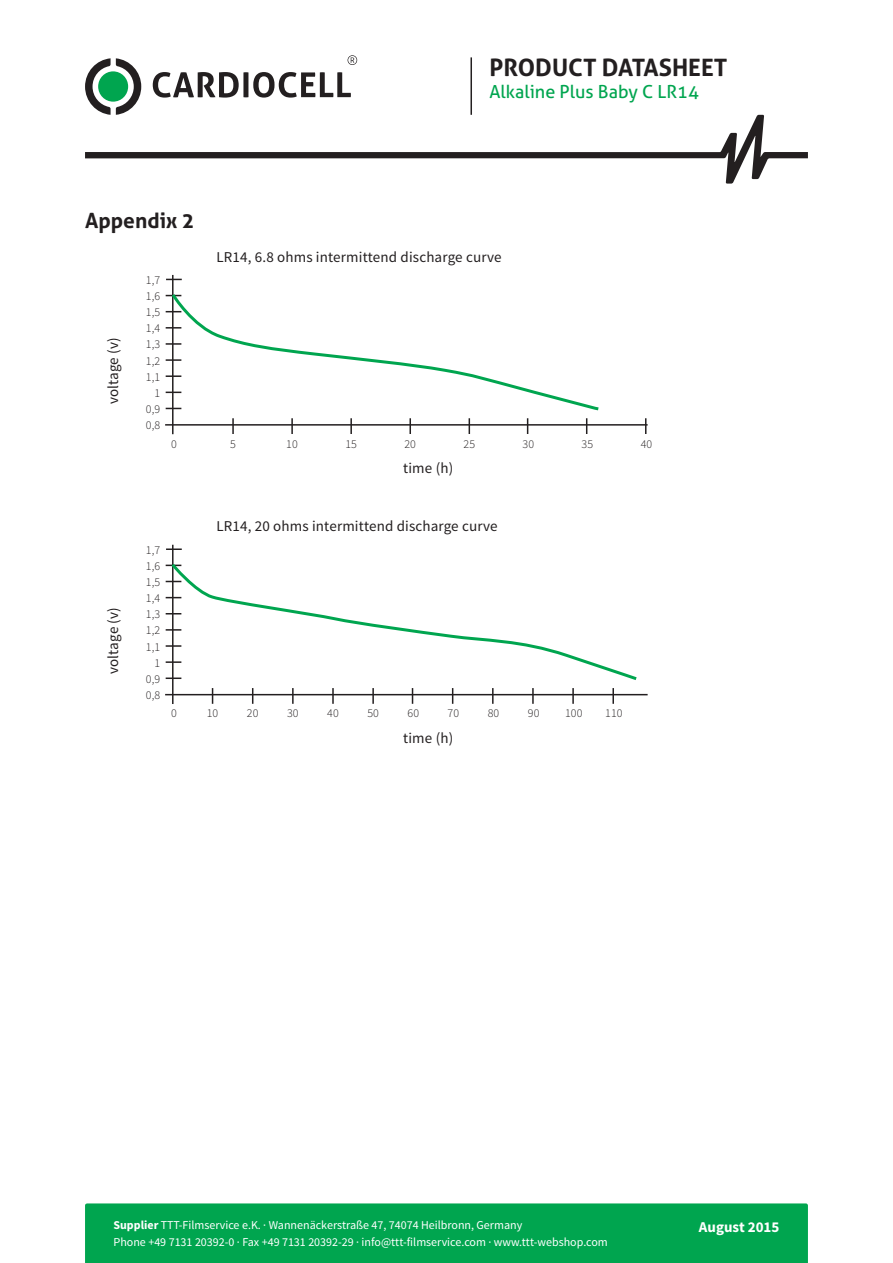
<style>
.page{position:relative;width:893px;height:1263px;background:#fff}
.page>*{position:absolute;margin:0;border:0;box-sizing:border-box;transform-origin:0 0}
.t1{font:700 24px "Aller";color:#231f20}
.t2{font:700 21px "Aller";color:#231f20}
.t3{font:18px "Aller";color:#00a54f}
.t4{font:15px "Source Sans Pro";letter-spacing:.01em;color:#231f20}
.t5{font:700 15px "Source Sans Pro";color:#fff}
.t6{font:12px "Source Sans Pro";color:#fff}
.t7{font:300 12px "Source Sans Pro";letter-spacing:.01em;color:#231f20}
.s1{font-weight:700}
</style>
<div class="page">
<div style="left:85px;top:1203px;width:723px;height:60px;background:#00a54f"></div>
<svg style="left:85px;top:58px;width:56px;height:57px"></svg>
<svg style="left:153px;top:72px;width:198px;height:26px"></svg>
<svg style="left:347px;top:55px;width:10px;height:10px"></svg>
<svg style="left:85px;top:115px;width:723px;height:69px"></svg>
<hr style="left:470px;top:57px;width:2px;height:58px;background:#231f20">
<hr style="left:172px;top:545px;width:2px;height:159px;background:#231f20">
<hr style="left:172px;top:275px;width:2px;height:159px;background:#231f20">
<hr style="left:165px;top:694px;width:483px;height:1px;background:#231f20">
<hr style="left:165px;top:424px;width:483px;height:2px;background:#231f20">
<svg style="left:166px;top:548px;width:16px;height:2px"></svg>
<svg style="left:166px;top:279px;width:16px;height:1px"></svg>
<svg style="left:292px;top:688px;width:2px;height:16px"></svg>
<svg style="left:350px;top:418px;width:2px;height:16px"></svg>
<svg style="left:252px;top:688px;width:1px;height:16px"></svg>
<svg style="left:291px;top:418px;width:2px;height:16px"></svg>
<svg style="left:212px;top:688px;width:1px;height:16px"></svg>
<svg style="left:232px;top:418px;width:2px;height:16px"></svg>
<svg style="left:332px;top:688px;width:2px;height:16px"></svg>
<svg style="left:409px;top:418px;width:2px;height:16px"></svg>
<svg style="left:372px;top:688px;width:2px;height:16px"></svg>
<svg style="left:469px;top:418px;width:1px;height:16px"></svg>
<svg style="left:412px;top:688px;width:1px;height:16px"></svg>
<svg style="left:527px;top:418px;width:1px;height:16px"></svg>
<svg style="left:452px;top:688px;width:1px;height:16px"></svg>
<svg style="left:586px;top:418px;width:1px;height:16px"></svg>
<svg style="left:492px;top:688px;width:2px;height:16px"></svg>
<svg style="left:645px;top:418px;width:1px;height:16px"></svg>
<svg style="left:572px;top:688px;width:2px;height:16px"></svg>
<svg style="left:532px;top:688px;width:2px;height:16px"></svg>
<svg style="left:612px;top:688px;width:2px;height:16px"></svg>
<svg style="left:170px;top:562px;width:467px;height:120px"></svg>
<svg style="left:170px;top:292px;width:429px;height:120px"></svg>
<h1 class="t1" style="left:489px;top:53px;width:239px">PRODUCT DATASHEET</h1>
<h3 class="t3" style="left:489px;top:81px;width:211px">Alkaline Plus Baby C LR14</h3>
<h2 class="t2" style="left:85px;top:208px;width:111px">Appendix 2</h2>
<p class="t7" style="left:146px;top:273px;width:16px">1,7</p>
<p class="t7" style="left:146px;top:289px;width:16px">1,6</p>
<p class="t7" style="left:146px;top:305px;width:16px">1,5</p>
<p class="t4" style="left:104px;top:404px;width:68px;rotate:-90deg">voltage (v)</p>
<p class="t7" style="left:146px;top:321px;width:16px">1,4</p>
<p class="t7" style="left:146px;top:337px;width:16px">1,3</p>
<p class="t7" style="left:146px;top:353px;width:16px">1,2</p>
<p class="t7" style="left:146px;top:369px;width:16px">1,1</p>
<p class="t7" style="left:154px;top:386px;width:7px">1</p>
<p class="t7" style="left:146px;top:402px;width:16px">0,9</p>
<p class="t7" style="left:146px;top:418px;width:16px">0,8</p>
<p class="t7" style="left:171px;top:436px;width:7px">0</p>
<p class="t4" style="left:216px;top:247px;width:287px">LR14, 6.8 ohms intermittend discharge curve</p>
<p class="t7" style="left:230px;top:436px;width:7px">5</p>
<p class="t7" style="left:286px;top:436px;width:13px">10</p>
<p class="t7" style="left:345px;top:436px;width:13px">15</p>
<p class="t7" style="left:404px;top:436px;width:13px">20</p>
<p class="t4" style="left:403px;top:459px;width:52px">time (h)</p>
<p class="t7" style="left:463px;top:436px;width:13px">25</p>
<p class="t4" style="left:104px;top:674px;width:68px;rotate:-90deg">voltage (v)</p>
<p class="t7" style="left:146px;top:542px;width:16px">1,7</p>
<p class="t7" style="left:146px;top:559px;width:16px">1,6</p>
<p class="t7" style="left:146px;top:575px;width:16px">1,5</p>
<p class="t7" style="left:146px;top:591px;width:16px">1,4</p>
<p class="t7" style="left:146px;top:607px;width:16px">1,3</p>
<p class="t7" style="left:146px;top:623px;width:16px">1,2</p>
<p class="t7" style="left:146px;top:639px;width:16px">1,1</p>
<p class="t7" style="left:154px;top:655px;width:7px">1</p>
<p class="t7" style="left:146px;top:671px;width:16px">0,9</p>
<p class="t7" style="left:146px;top:688px;width:16px">0,8</p>
<p class="t7" style="left:171px;top:706px;width:7px">0</p>
<p class="t4" style="left:216px;top:517px;width:283px">LR14, 20 ohms intermittend discharge curve</p>
<p class="t7" style="left:207px;top:706px;width:13px">10</p>
<p class="t7" style="left:247px;top:706px;width:13px">20</p>
<p class="t7" style="left:287px;top:706px;width:13px">30</p>
<p class="t7" style="left:327px;top:706px;width:13px">40</p>
<p class="t7" style="left:367px;top:706px;width:13px">50</p>
<p class="t7" style="left:407px;top:706px;width:13px">60</p>
<p class="t7" style="left:448px;top:706px;width:13px">70</p>
<p class="t4" style="left:403px;top:729px;width:52px">time (h)</p>
<p class="t7" style="left:488px;top:706px;width:13px">80</p>
<p class="t7" style="left:523px;top:436px;width:13px">30</p>
<p class="t7" style="left:582px;top:436px;width:13px">35</p>
<p class="t7" style="left:641px;top:436px;width:13px">40</p>
<p class="t7" style="left:528px;top:706px;width:13px">90</p>
<p class="t7" style="left:565px;top:706px;width:19px">100</p>
<p class="t7" style="left:605px;top:706px;width:19px">110</p>
<p class="t6" style="left:114px;top:1218px;width:410px"><span class="s1">Supplier</span> TTT-Filmservice e.K. · Wannenäckerstraße 47, 74074 Heilbronn, Germany</p>
<p class="t5" style="left:699px;top:1217px;width:82px">August 2015</p>
<p class="t6" style="left:114px;top:1234px;width:496px">Phone +49 7131 20392-0 · Fax +49 7131 20392-29 · info@ttt-filmservice.com · www.ttt-webshop.com</p>
</div>
